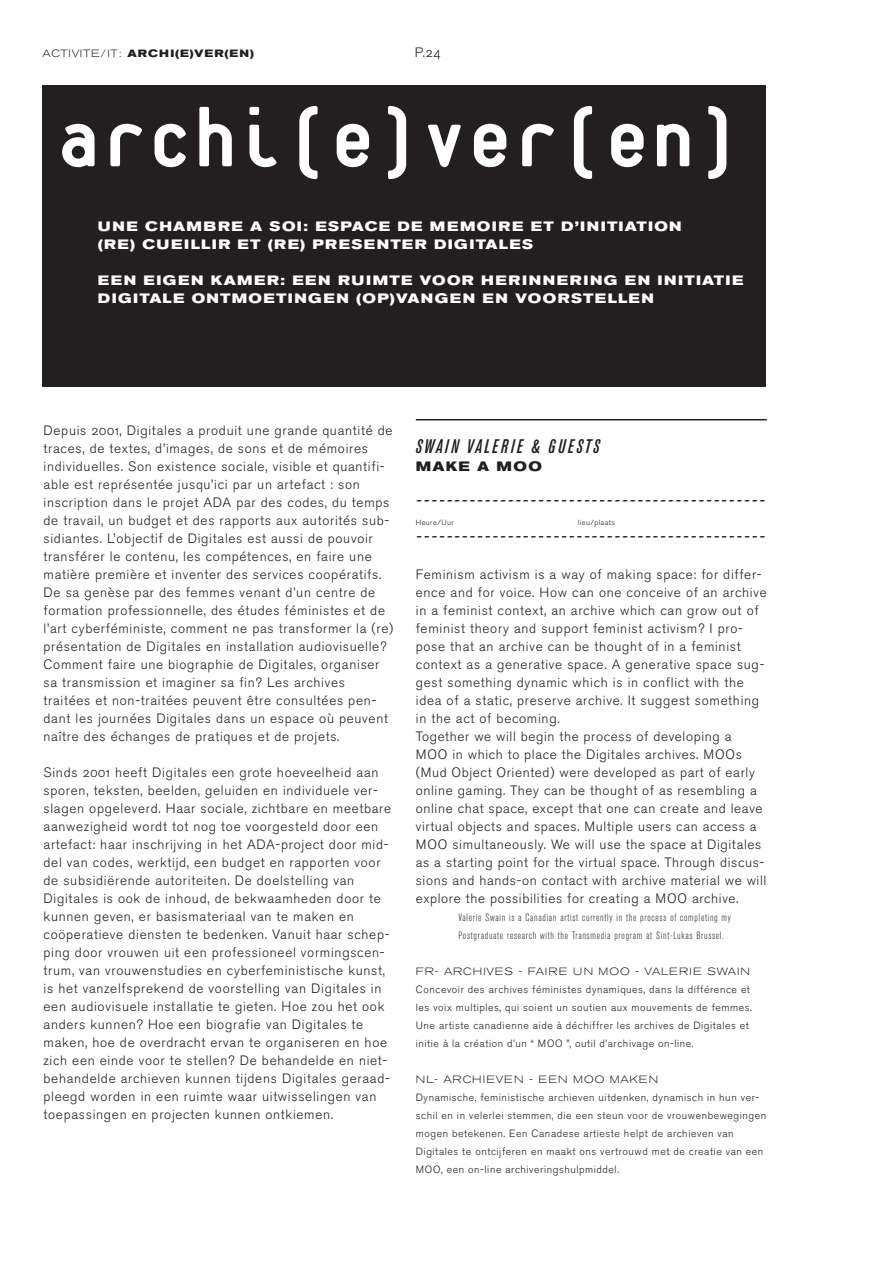
<style>
.page{position:relative;width:893px;height:1263px;background:#fff}
.page>*{position:absolute;margin:0;border:0;box-sizing:border-box;transform-origin:0 0}
.t1{font:800 90px "Platelet";letter-spacing:.045em;color:#fff}
.t2{font:italic 500 condensed 19.5px "Akzidenz Grotesk BE";letter-spacing:.115em;color:#231f20}
.t3{font:13.5px/18px "Akzidenz Grotesk BE Light Os F";letter-spacing:.05em;color:#231f20}
.t4{font:700 expanded 13.5px/18px "Akzidenz Grotesk BE";letter-spacing:.105em;color:#fff}
.t5{font:700 expanded 13.5px "Akzidenz Grotesk BE";letter-spacing:.105em;color:#231f20}
.t6{font:10.5px/18px "Akzidenz Grotesk BE Light Os F";letter-spacing:.05em;color:#231f20}
.t7{font:300 condensed 10.5px/18px "Akzidenz Grotesk BE";letter-spacing:.07em;color:#231f20}
.t8{font:300 expanded 10.5px "Akzidenz Grotesk BE";letter-spacing:.095em;color:#231f20}
.t9{font:700 expanded 10.5px "Akzidenz Grotesk BE";letter-spacing:.125em;color:#231f20}
.t10{font:7.5px "Akzidenz Grotesk BE Light Os F";letter-spacing:.05em;color:#231f20}
.s1{font-weight:300}
</style>
<div class="page">
<div style="left:43px;top:85px;width:722px;height:302px;background:#231f20"></div>
<hr style="left:416px;top:419px;width:350px;height:1px;background:#231f20">
<p class="t9" style="left:43px;top:50px;width:213px"><span class="s1">ACTIVITE/IT:</span> ARCHI(E)VER(EN)</p>
<p class="t3" style="left:415px;top:45px;width:27px">P.24</p>
<h1 class="t1" style="left:58px;top:102px;width:683px">archi(e)ver(en)</h1>
<p class="t4" style="left:98px;top:219px;width:585px">UNE CHAMBRE A SOI: ESPACE DE MEMOIRE ET D’INITIATION (RE) CUEILLIR ET (RE) PRESENTER DIGITALES</p>
<p class="t4" style="left:98px;top:273px;width:647px">EEN EIGEN KAMER: EEN RUIMTE VOOR HERINNERING EN INITIATIE<br>DIGITALE ONTMOETINGEN (OP)VANGEN EN VOORSTELLEN</p>
<p class="t3" style="left:44px;top:423px;width:351px">Depuis 2001, Digitales a produit une grande quantité de traces, de textes, d’images, de sons et de mémoires individuelles. Son existence sociale, visible et quantifi&shy;able est représentée jusqu’ici par un artefact : son inscription dans le projet ADA par des codes, du temps de travail, un budget et des rapports aux autorités sub&shy;sidiantes. L’objectif de Digitales est aussi de pouvoir transférer le contenu, les compétences, en faire une matière première et inventer des services coopératifs.<br>De sa genèse par des femmes venant d’un centre de formation professionnelle, des études féministes et de l’art cyberféministe, comment ne pas transformer la (re) présentation de Digitales en installation audiovisuelle?<br>Comment faire une biographie de Digitales, organiser sa transmission et imaginer sa fin? Les archives traitées et non-traitées peuvent être consultées pen&shy;dant les journées Digitales dans un espace où peuvent naître des échanges de pratiques et de projets.</p>
<p class="t3" style="left:44px;top:765px;width:349px">Sinds 2001 heeft Digitales een grote hoeveelheid aan sporen, teksten, beelden, geluiden en individuele ver&shy;slagen opgeleverd. Haar sociale, zichtbare en meetbare aanwezigheid wordt tot nog toe voorgesteld door een artefact: haar inschrijving in het ADA-project door mid&shy;del van codes, werktijd, een budget en rapporten voor de subsidiërende autoriteiten. De doelstelling van Digitales is ook de inhoud, de bekwaamheden door te kunnen geven, er basismateriaal van te maken en coöperatieve diensten te bedenken. Vanuit haar schep&shy;ping door vrouwen uit een professioneel vormingscen&shy;trum, van vrouwenstudies en cyberfeministische kunst, is het vanzelfsprekend de voorstelling van Digitales in een audiovisuele installatie te gieten. Hoe zou het ook anders kunnen? Hoe een biografie van Digitales te maken, hoe de overdracht ervan te organiseren en hoe zich een einde voor te stellen? De behandelde en niet&shy;behandelde archieven kunnen tijdens Digitales geraad&shy;pleegd worden in een ruimte waar uitwisselingen van toepassingen en projecten kunnen ontkiemen.</p>
<h2 class="t2" style="left:416px;top:439px;width:185px">SWAIN VALERIE &amp; GUESTS</h2>
<p class="t5" style="left:416px;top:462px;width:127px">MAKE A MOO</p>
<h2 class="t2" style="left:416px;top:493px;width:350px">----------------------------------------------</h2>
<p class="t10" style="left:416px;top:520px;width:39px">Heure/Uur</p>
<p class="t10" style="left:578px;top:520px;width:39px">lieu/plaats</p>
<h2 class="t2" style="left:416px;top:529px;width:350px">----------------------------------------------</h2>
<p class="t3" style="left:416px;top:567px;width:352px">Feminism activism is a way of making space: for differ&shy;ence and for voice. How can one conceive of an archive in a feminist context, an archive which can grow out of feminist theory and support feminist activism? I pro&shy;pose that an archive can be thought of in a feminist context as a generative space. A generative space sug&shy;gest something dynamic which is in conflict with the idea of a static, preserve archive. It suggest something in the act of becoming.<br>Together we will begin the process of developing a<br>MOO in which to place the Digitales archives. MOOs (Mud Object Oriented) were developed as part of early online gaming. They can be thought of as resembling a online chat space, except that one can create and leave virtual objects and spaces. Multiple users can access a MOO simultaneously. We will use the space at Digitales as a starting point for the virtual space. Through discus&shy;sions and hands-on contact with archive material we will explore the possibilities for creating a MOO archive.</p>
<p class="t7" style="left:458px;top:909px;width:274px">Valerie Swain is a Canadian artist currently in the process of completing my<br>Postgraduate research with the Transmedia program at Sint-Lukas Brussel.</p>
<p class="t8" style="left:416px;top:968px;width:336px">FR- ARCHIVES - FAIRE UN MOO - VALERIE SWAIN</p>
<p class="t6" style="left:416px;top:982px;width:337px">Concevoir des archives féministes dynamiques, dans la différence et les voix multiples, qui soient un soutien aux mouvements de femmes.<br>Une artiste canadienne aide à déchiffrer les archives de Digitales et initie à la création d’un “ MOO ”, outil d’archivage on-line.</p>
<p class="t8" style="left:416px;top:1076px;width:244px">NL- ARCHIEVEN - EEN MOO MAKEN</p>
<p class="t6" style="left:416px;top:1090px;width:352px">Dynamische, feministische archieven uitdenken, dynamisch in hun ver&shy;schil en in velerlei stemmen, die een steun voor de vrouwenbewegingen mogen betekenen. Een Canadese artieste helpt de archieven van Digitales te ontcijferen en maakt ons vertrouwd met de creatie van een MOO, een on-line archiveringshulpmiddel.</p>
</div>
